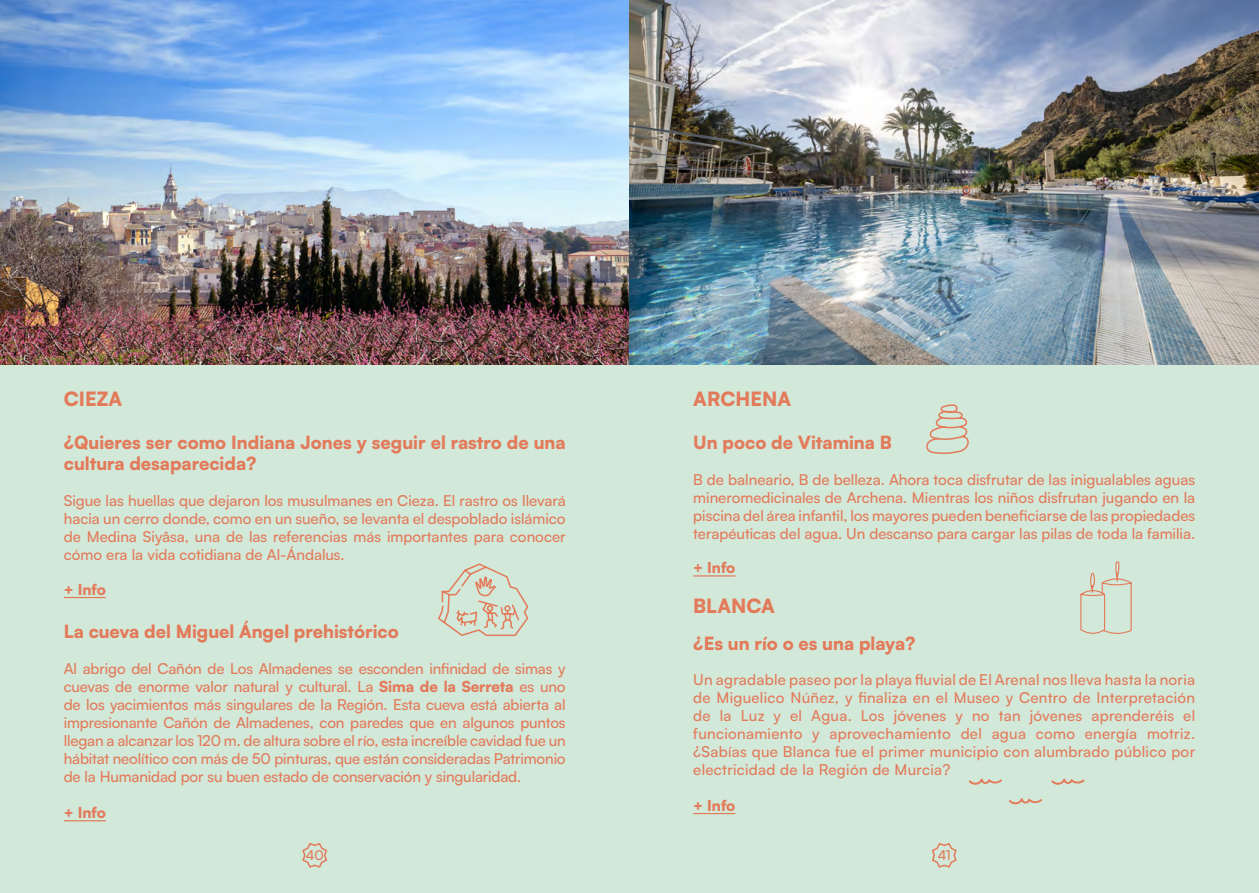
<style>
.page{position:relative;width:1259px;height:893px;background:#fff}
.page>*{position:absolute;margin:0;border:0;box-sizing:border-box;transform-origin:0 0}
.t1{font:900 19.5px "Satoshi";color:#e37a5a}
.t2{font:900 18px/21.6px "Satoshi";color:#e37a5a}
.t3{font:500 15px/18px "Satoshi";color:#e37a5a;text-align:justify}
.t4{font:900 15px "Satoshi";color:#e37a5a}
.t5{font:500 13.5px "Satoshi";color:#e27a5a}
.s1{font-weight:900}
</style>
<div class="page">
<div style="left:0;top:0;width:629px;height:893px;background:#d2e8d9"></div>
<hr style="left:64px;top:597px;width:42px;height:1px;background:#e37a5a">
<hr style="left:64px;top:820px;width:42px;height:1px;background:#e37a5a">
<img style="left:0;top:0;width:629px;height:364px">
<svg style="left:438px;top:563px;width:91px;height:73px"></svg>
<svg style="left:302px;top:843px;width:26px;height:25px"></svg>
<img style="left:629px;top:0;width:630px;height:893px">
<hr style="left:693px;top:575px;width:42px;height:1px;background:#e37a5a">
<hr style="left:693px;top:813px;width:42px;height:1px;background:#e37a5a">
<svg style="left:926px;top:404px;width:43px;height:51px;background:#d4d3c1"></svg>
<svg style="left:1079px;top:561px;width:53px;height:73px;background:#d3dccb"></svg>
<svg style="left:968px;top:778px;width:34px;height:7px"></svg>
<svg style="left:1008px;top:798px;width:34px;height:7px"></svg>
<svg style="left:1051px;top:778px;width:34px;height:7px"></svg>
<svg style="left:930px;top:842px;width:27px;height:27px"></svg>
<h1 class="t1" style="left:64px;top:384px;width:60px">CIEZA</h1>
<p class="t2" style="left:64px;top:430px;width:503px">¿Quieres ser como Indiana Jones y seguir el rastro de una cultura desaparecida?</p>
<p class="t3" style="left:64px;top:491px;width:503px">Sigue las huellas que dejaron los musulmanes en Cieza. El rastro os llevará hacia un cerro donde, como en un sueño, se levanta el despoblado islámico de Medina Siyâsa, una de las referencias más importantes para conocer cómo era la vida cotidiana de Al-Ándalus.</p>
<p class="t4" style="left:64px;top:578px;width:44px">+ Info</p>
<p class="t2" style="left:64px;top:619px;width:336px">La cueva del Miguel Ángel prehistórico</p>
<p class="t3" style="left:64px;top:659px;width:503px">Al abrigo del Cañón de Los Almadenes se esconden infinidad de simas y cuevas de enorme valor natural y cultural. La <span class="s1">Sima de la Serreta</span> es uno de los yacimientos más singulares de la Región. Esta cueva está abierta al impresionante Cañón de Almadenes, con paredes que en algunos puntos llegan a alcanzar los 120 m. de altura sobre el río, esta increíble cavidad fue un hábitat neolítico con más de 50 pinturas, que están consideradas Patrimonio de la Humanidad por su buen estado de conservación y singularidad.</p>
<p class="t4" style="left:64px;top:801px;width:44px">+ Info</p>
<p class="t5" style="left:306px;top:846px;width:19px">40</p>
<h1 class="t1" style="left:693px;top:384px;width:99px">ARCHENA</h1>
<p class="t2" style="left:693px;top:430px;width:200px">Un poco de Vitamina B</p>
<p class="t3" style="left:693px;top:470px;width:503px">B de balneario, B de belleza. Ahora toca disfrutar de las inigualables aguas mineromedicinales de Archena. Mientras los niños disfrutan jugando en la piscina del área infantil, los mayores pueden beneficiarse de las propiedades terapéuticas del agua. Un descanso para cargar las pilas de toda la familia.</p>
<p class="t4" style="left:693px;top:556px;width:44px">+ Info</p>
<h1 class="t1" style="left:693px;top:591px;width:83px">BLANCA</h1>
<p class="t2" style="left:693px;top:632px;width:224px">¿Es un río o es una playa?</p>
<p class="t3" style="left:693px;top:669px;width:503px">Un agradable paseo por la playa fluvial de El Arenal nos lleva hasta la noria de Miguelico Núñez, y finaliza en el Museo y Centro de Interpretación de la Luz y el Agua. Los jóvenes y no tan jóvenes aprenderéis el funcionamiento y aprovechamiento del agua como energía motriz. ¿Sabías que Blanca fue el primer municipio con alumbrado público por electricidad de la Región de Murcia?</p>
<p class="t4" style="left:693px;top:794px;width:44px">+ Info</p>
<p class="t5" style="left:937px;top:846px;width:14px">41</p>
</div>
